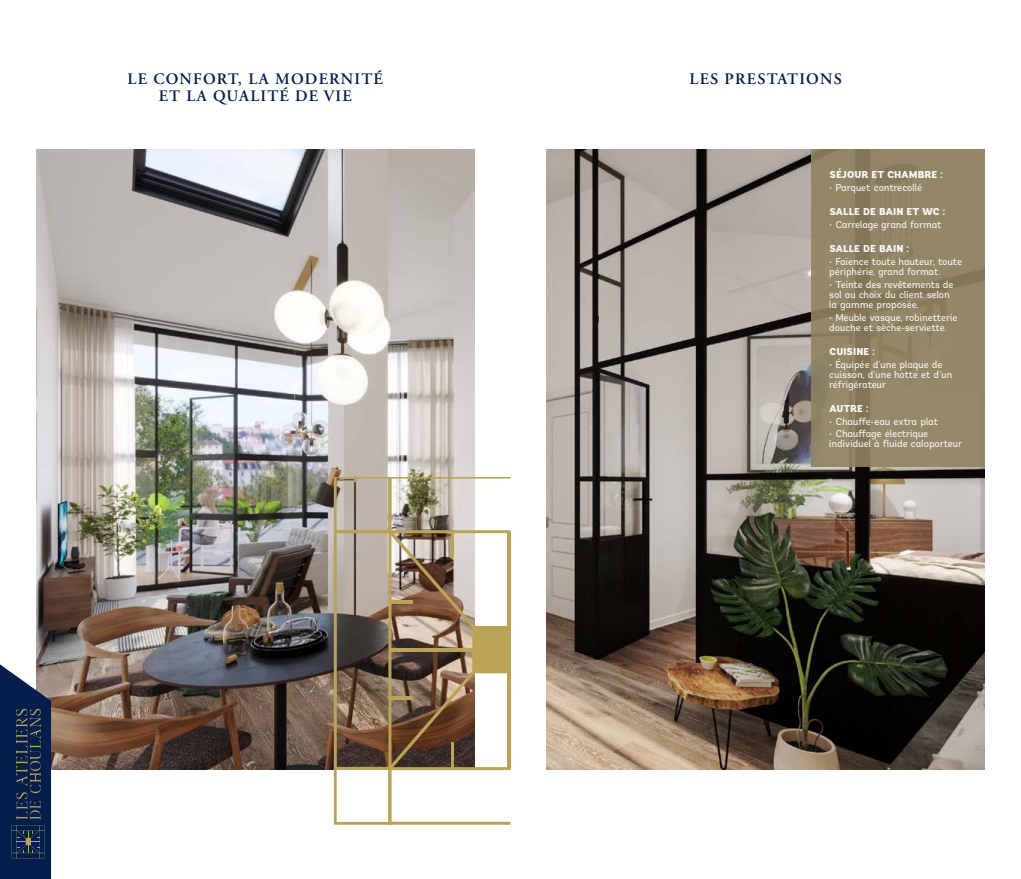
<style>
.page{position:relative;width:1021px;height:879px;background:#fff}
.page>*{position:absolute;margin:0;border:0;box-sizing:border-box;transform-origin:0 0}
.t1{font:600 16px/17px "Adobe Garamond Pro";letter-spacing:.075em;color:#011e4c;text-align:center}
.t2{font:10px/10px "Andes";letter-spacing:-.01em;color:#f9f8f7}
.t3{font:900 10px "Andes";letter-spacing:-.015em;color:#f9f8f7}
</style>
<div class="page">
<img style="left:546px;top:149px;width:438px;height:620px">
<img style="left:36px;top:149px;width:438px;height:620px">
<div style="left:811px;top:149px;width:173px;height:317px;background:linear-gradient(to right,#8e8262,#948767)"></div>
<img style="left:334px;top:477px;width:176px;height:348px">
<svg style="left:0;top:664px;width:51px;height:215px;background:#1e3456"></svg>
<h1 class="t1" style="left:128px;top:70px;width:257px">LE CONFORT, LA MODERNITÉ<br>ET LA QUALITÉ DE VIE</h1>
<h1 class="t1" style="left:689px;top:70px;width:154px">LES PRESTATIONS</h1>
<p class="t3" style="left:829px;top:167px;width:115px">SÉJOUR ET CHAMBRE :</p>
<p class="t2" style="left:829px;top:182px;width:94px">• Parquet contrecollé</p>
<p class="t3" style="left:829px;top:204px;width:117px">SALLE DE BAIN ET WC :</p>
<p class="t2" style="left:829px;top:219px;width:114px">• Carrelage grand format</p>
<p class="t3" style="left:829px;top:241px;width:81px">SALLE DE BAIN :</p>
<p class="t2" style="left:829px;top:256px;width:134px">• Faïence toute hauteur, toute périphérie, grand format.</p>
<p class="t2" style="left:829px;top:279px;width:126px">• Teinte des revêtements de sol au choix du client selon la gamme proposée.</p>
<p class="t2" style="left:829px;top:312px;width:130px">• Meuble vasque, robinetterie douche et sèche-serviette.</p>
<p class="t3" style="left:829px;top:344px;width:47px">CUISINE :</p>
<p class="t2" style="left:829px;top:359px;width:125px">• Équipée d’une plaque de cuisson, d’une hotte et d’un réfrigérateur</p>
<p class="t3" style="left:829px;top:401px;width:41px">AUTRE :</p>
<p class="t2" style="left:829px;top:416px;width:111px">• Chauffe-eau extra plat</p>
<p class="t2" style="left:829px;top:428px;width:134px">• Chauffage électrique individuel à fluide caloporteur</p>
</div>
